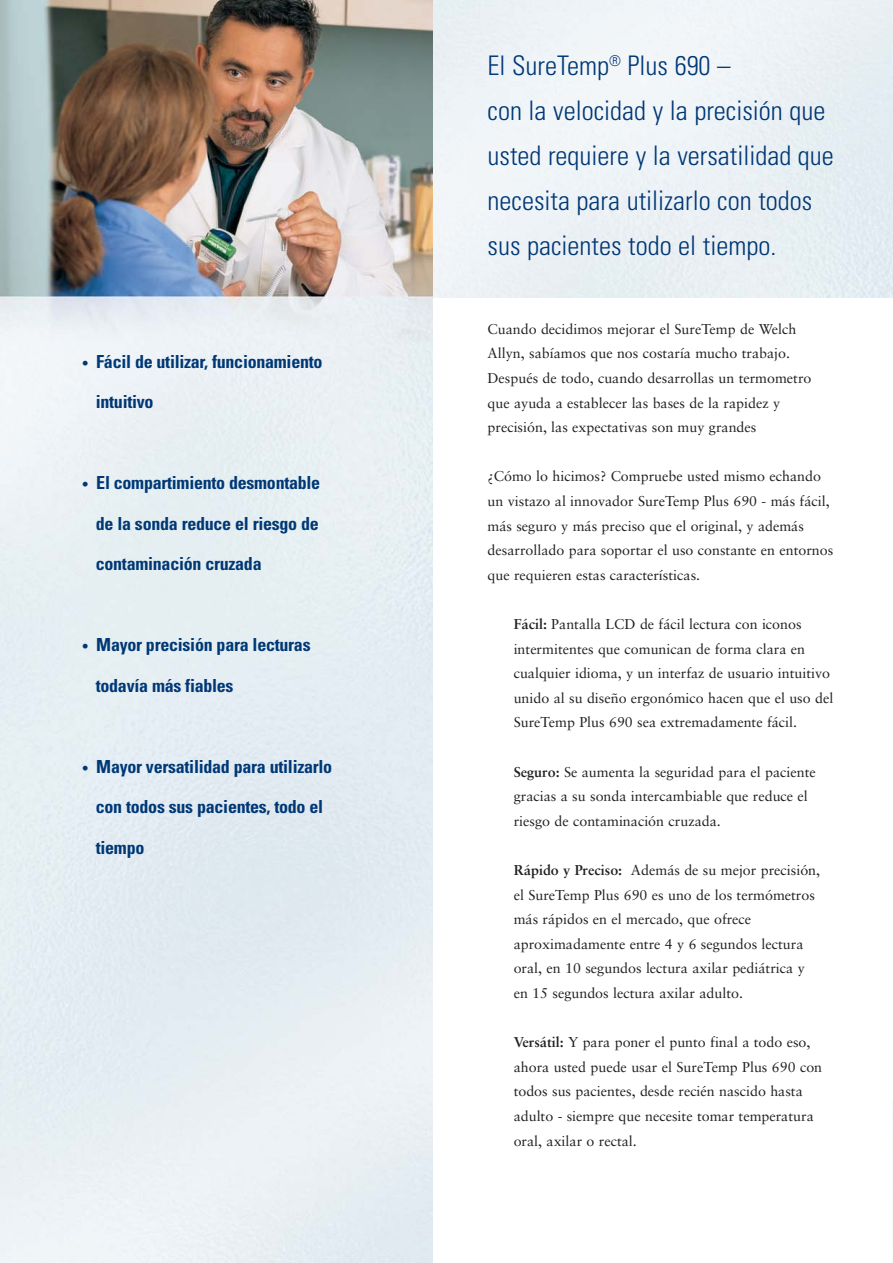
<style>
.page{position:relative;width:893px;height:1263px;background:#fff}
.page>*{position:absolute;margin:0;border:0;box-sizing:border-box;transform-origin:0 0}
.t1{font:300 condensed 27px/45px "Univers";color:#003876}
.t2{font:700 condensed 18px "Univers";letter-spacing:-.015em;color:#003876}
.t3{font:14.25px/24.6px "Sabon";color:#231f20}
.s1{font-size:13.5px}
.s2{font-weight:700}
</style>
<div class="page">
<img style="left:432px;top:0;width:460px;height:297px">
<img style="left:0;top:0;width:432px;height:1263px">
<p class="t2" style="left:83px;top:355px;width:241px"><span class="s1">•</span> Fácil de utilizar, funcionamiento</p>
<p class="t2" style="left:96px;top:395px;width:59px">intuitivo</p>
<p class="t2" style="left:83px;top:476px;width:239px"><span class="s1">•</span> El compartimiento desmontable</p>
<p class="t2" style="left:96px;top:517px;width:224px">de la sonda reduce el riesgo de</p>
<p class="t2" style="left:96px;top:557px;width:167px">contaminación cruzada</p>
<p class="t2" style="left:83px;top:638px;width:229px"><span class="s1">•</span> Mayor precisión para lecturas</p>
<p class="t2" style="left:96px;top:679px;width:139px">todavía más fiables</p>
<p class="t2" style="left:83px;top:760px;width:251px"><span class="s1">•</span> Mayor versatilidad para utilizarlo</p>
<p class="t2" style="left:96px;top:800px;width:229px">con todos sus pacientes, todo el</p>
<p class="t2" style="left:96px;top:841px;width:50px">tiempo</p>
<h1 class="t1" style="left:487px;top:46px;width:348px">El SureTemp<sup>®</sup> Plus 690 –<br>con la velocidad y la precisión que usted requiere y la versatilidad que necesita para utilizarlo con todos sus pacientes todo el tiempo.</h1>
<p class="t3" style="left:487px;top:318px;width:325px">Cuando decidimos mejorar el SureTemp de Welch Allyn, sabíamos que nos costaría mucho trabajo.<br>Después de todo, cuando desarrollas un termometro que ayuda a establecer las bases de la rapidez y precisión, las expectativas son muy grandes</p>
<p class="t3" style="left:487px;top:465px;width:347px">¿Cómo lo hicimos? Compruebe usted mismo echando un vistazo al innovador SureTemp Plus 690 - más fácil, más seguro y más preciso que el original, y además desarrollado para soportar el uso constante en entornos que requieren estas características.</p>
<p class="t3" style="left:513px;top:613px;width:321px"><span class="s2">Fácil:</span> Pantalla LCD de fácil lectura con iconos intermitentes que comunican de forma clara en cualquier idioma, y un interfaz de usuario intuitivo unido al su diseño ergonómico hacen que el uso del SureTemp Plus 690 sea extremadamente fácil.</p>
<p class="t3" style="left:513px;top:761px;width:303px"><span class="s2">Seguro:</span> Se aumenta la seguridad para el paciente gracias a su sonda intercambiable que reduce el riesgo de contaminación cruzada.</p>
<p class="t3" style="left:513px;top:859px;width:308px"><span class="s2">Rápido y Preciso:</span> Además de su mejor precisión, el SureTemp Plus 690 es uno de los termómetros más rápidos en el mercado, que ofrece aproximadamente entre 4 y 6 segundos lectura oral, en 10 segundos lectura axilar pediátrica y en 15 segundos lectura axilar adulto.</p>
<p class="t3" style="left:513px;top:1031px;width:310px"><span class="s2">Versátil:</span> Y para poner el punto final a todo eso, ahora usted puede usar el SureTemp Plus 690 con todos sus pacientes, desde recién nascido hasta adulto - siempre que necesite tomar temperatura oral, axilar o rectal.</p>
</div>
